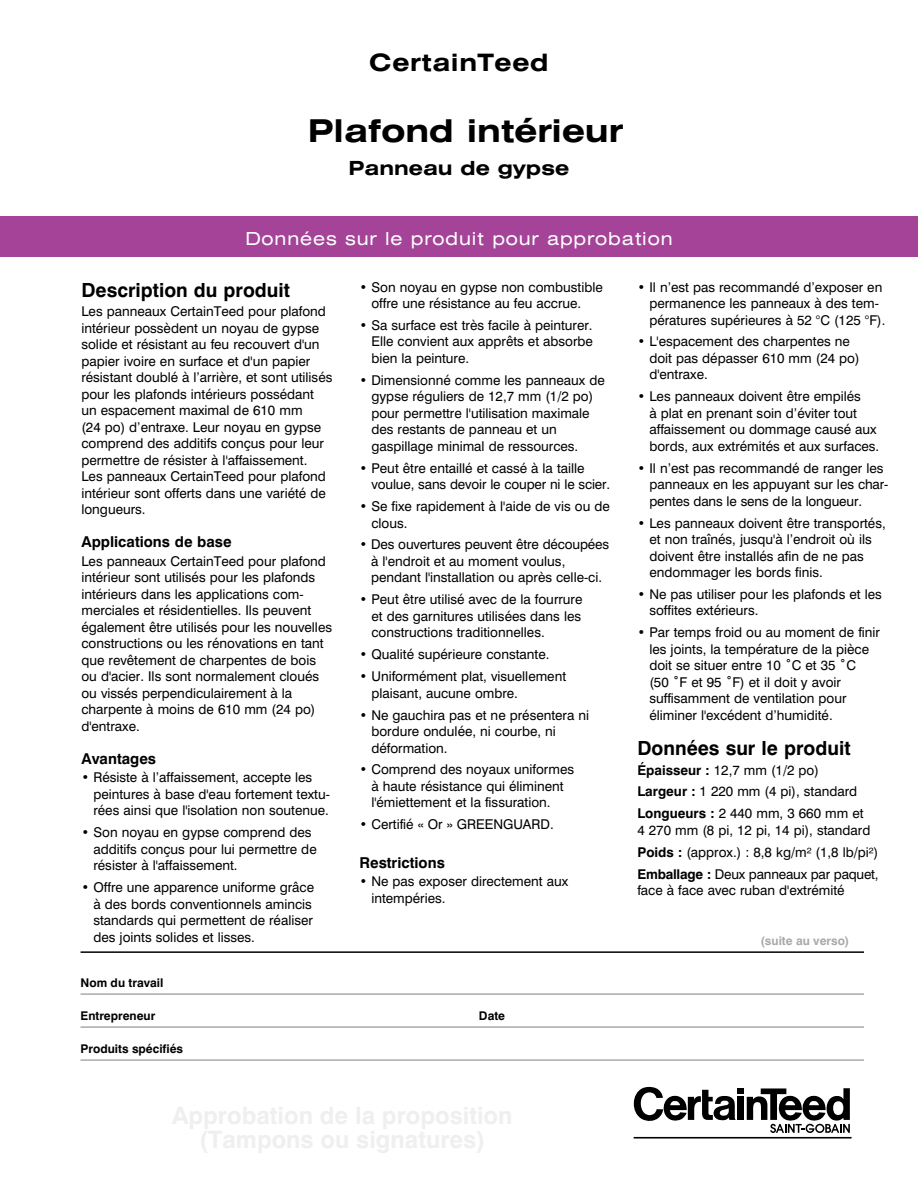
<style>
.page{position:relative;width:918px;height:1188px;background:#fff}
.page>*{position:absolute;margin:0;border:0;box-sizing:border-box;transform-origin:0 0}
.t1{font:700 expanded 31.5px "Swiss 721 BT";color:#000}
.t2{font:700 expanded 24px "Swiss 721 BT";letter-spacing:.03em;color:#000}
.t3{font:700 19.5px "Swiss 721 BT";color:#000}
.t4{font:700 expanded 19.5px "Swiss 721 BT";color:#000}
.t5{font:expanded 18px "Swiss 721 BT";letter-spacing:.05em;color:#fff}
.t6{font:700 15px "Swiss 721 BT";color:#000}
.t7{font:13.5px/16.5px "Swiss 721 BT";color:#000}
.t8{font:700 12px "Swiss 721 BT";color:#000}
.t9{font:700 12px "Swiss 721 BT";color:#a7a9ac}
.s1{font-weight:700}
</style>
<div class="page">
<div style="left:0;top:216px;width:918px;height:40px;background:#a54399"></div>
<hr style="left:81px;top:993px;width:783px;height:2px;background:#a7a9ac">
<hr style="left:81px;top:1026px;width:783px;height:2px;background:#a7a9ac">
<hr style="left:81px;top:1059px;width:783px;height:2px;background:#a7a9ac">
<hr style="left:81px;top:951px;width:783px;height:2px;background:#000">
<svg style="left:634px;top:1087px;width:216px;height:46px"></svg>
<hr style="left:634px;top:1137px;width:218px;height:2px;background:#000">
<h2 class="t2" style="left:369px;top:48px;width:181px">CertainTeed</h2>
<h1 class="t1" style="left:308px;top:111px;width:317px">Plafond intérieur</h1>
<h3 class="t4" style="left:349px;top:157px;width:222px">Panneau de gypse</h3>
<h3 class="t5" style="left:245px;top:228px;width:429px">Données sur le produit pour approbation</h3>
<h3 class="t3" style="left:81px;top:278px;width:210px">Description du produit</h3>
<p class="t7" style="left:81px;top:303px;width:253px">Les panneaux CertainTeed pour plafond intérieur possèdent un noyau de gypse solide et résistant au feu recouvert d'un papier ivoire en surface et d'un papier résistant doublé à l’arrière, et sont utilisés pour les plafonds intérieurs possédant un espacement maximal de 610 mm<br>(24 po) d’entraxe. Leur noyau en gypse comprend des additifs conçus pour leur permettre de résister à l'affaissement.<br>Les panneaux CertainTeed pour plafond intérieur sont offerts dans une variété de longueurs.</p>
<p class="t6" style="left:81px;top:533px;width:152px">Applications de base</p>
<p class="t7" style="left:81px;top:553px;width:252px">Les panneaux CertainTeed pour plafond intérieur sont utilisés pour les plafonds intérieurs dans les applications com&shy;merciales et résidentielles. Ils peuvent également être utilisés pour les nouvelles constructions ou les rénovations en tant que revêtement de charpentes de bois ou d'acier. Ils sont normalement cloués ou vissés perpendiculairement à la charpente à moins de 610 mm (24 po) d'entraxe.</p>
<p class="t6" style="left:81px;top:749px;width:76px">Avantages</p>
<p class="t7" style="left:93px;top:769px;width:238px;text-indent:-12px">• Résiste à l’affaissement, accepte les peintures à base d'eau fortement textu&shy;rées ainsi que l'isolation non soutenue.</p>
<p class="t7" style="left:93px;top:824px;width:225px;text-indent:-12px">• Son noyau en gypse comprend des additifs conçus pour lui permettre de résister à l'affaissement.</p>
<p class="t7" style="left:93px;top:879px;width:222px;text-indent:-12px">• Offre une apparence uniforme grâce à des bords conventionnels amincis standards qui permettent de réaliser des joints solides et lisses.</p>
<p class="t7" style="left:371px;top:278px;width:233px;text-indent:-12px">• Son noyau en gypse non combustible offre une résistance au feu accrue.</p>
<p class="t7" style="left:371px;top:317px;width:223px;text-align:justify;text-indent:-12px">• Sa surface est très facile à peinturer.<br>Elle convient aux apprêts et absorbe bien la peinture.</p>
<p class="t7" style="left:371px;top:372px;width:235px;text-indent:-12px">• Dimensionné comme les panneaux de gypse réguliers de 12,7 mm (1/2 po) pour permettre l'utilisation maximale des restants de panneau et un gaspillage minimal de ressources.</p>
<p class="t7" style="left:371px;top:460px;width:240px;text-indent:-12px">• Peut être entaillé et cassé à la taille voulue, sans devoir le couper ni le scier.</p>
<p class="t7" style="left:371px;top:498px;width:240px;text-indent:-12px">• Se fixe rapidement à l'aide de vis ou de clous.</p>
<p class="t7" style="left:371px;top:536px;width:239px;text-indent:-12px">• Des ouvertures peuvent être découpées à l'endroit et au moment voulus, pendant l'installation ou après celle-ci.</p>
<p class="t7" style="left:371px;top:591px;width:213px;text-align:justify;text-indent:-12px">• Peut être utilisé avec de la fourrure et des garnitures utilisées dans les constructions traditionnelles.</p>
<p class="t7" style="left:359px;top:646px;width:192px">• Qualité supérieure constante.</p>
<p class="t7" style="left:371px;top:668px;width:196px;text-indent:-12px">• Uniformément plat, visuellement plaisant, aucune ombre.</p>
<p class="t7" style="left:371px;top:706px;width:219px;text-indent:-12px">• Ne gauchira pas et ne présentera ni bordure ondulée, ni courbe, ni déformation.</p>
<p class="t7" style="left:371px;top:761px;width:204px;text-indent:-12px">• Comprend des noyaux uniformes à haute résistance qui éliminent l'émiettement et la fissuration.</p>
<p class="t7" style="left:359px;top:816px;width:196px">• Certifié « Or » GREENGUARD.</p>
<p class="t6" style="left:359px;top:853px;width:87px">Restrictions</p>
<p class="t7" style="left:371px;top:873px;width:198px;text-indent:-12px">• Ne pas exposer directement aux intempéries.</p>
<p class="t8" style="left:81px;top:976px;width:84px">Nom du travail</p>
<p class="t8" style="left:81px;top:1009px;width:76px">Entrepreneur</p>
<p class="t8" style="left:479px;top:1009px;width:28px">Date</p>
<p class="t8" style="left:81px;top:1042px;width:104px">Produits spécifiés</p>
<p class="t7" style="left:649px;top:278px;width:238px;text-indent:-12px">• Il n’est pas recommandé d’exposer en permanence les panneaux à des tem&shy;pératures supérieures à 52 °C (125 °F).</p>
<p class="t7" style="left:649px;top:333px;width:212px;text-indent:-12px">• L'espacement des charpentes ne doit pas dépasser 610 mm (24 po) d'entraxe.</p>
<p class="t7" style="left:649px;top:388px;width:231px;text-indent:-12px">• Les panneaux doivent être empilés<br>à plat en prenant soin d’éviter tout affaissement ou dommage causé aux bords, aux extrémités et aux surfaces.</p>
<p class="t7" style="left:649px;top:460px;width:240px;text-indent:-12px">• Il n’est pas recommandé de ranger les panneaux en les appuyant sur les char&shy;pentes dans le sens de la longueur.</p>
<p class="t7" style="left:649px;top:514px;width:238px;text-indent:-12px">• Les panneaux doivent être transportés, et non traînés, jusqu'à l’endroit où ils doivent être installés afin de ne pas endommager les bords finis.</p>
<p class="t7" style="left:649px;top:586px;width:234px;text-indent:-12px">• Ne pas utiliser pour les plafonds et les soffites extérieurs.</p>
<p class="t7" style="left:649px;top:624px;width:232px;text-indent:-12px">• Par temps froid ou au moment de finir les joints, la température de la pièce doit se situer entre 10 ˚C et 35 ˚C<br>(50 ˚F et 95 ˚F) et il doit y avoir suffisamment de ventilation pour éliminer l'excédent d’humidité.</p>
<h3 class="t3" style="left:637px;top:736px;width:215px">Données sur le produit</h3>
<p class="t7" style="left:637px;top:759px;width:228px;line-height:21.9px"><span class="s1">Épaisseur :</span> 12,7 mm (1/2 po)<br><span class="s1">Largeur :</span> 1 220 mm (4 pi), standard<br><span class="s1">Longueurs :</span> 2 440 mm, 3 660 mm et</p>
<p class="t7" style="left:637px;top:819px;width:243px;line-height:21.9px">4 270 mm (8 pi, 12 pi, 14 pi), standard<br><span class="s1">Poids :</span> (approx.) : 8,8 kg/m² (1,8 lb/pi²)<br><span class="s1">Emballage :</span> Deux panneaux par paquet,</p>
<p class="t7" style="left:637px;top:882px;width:209px">face à face avec ruban d'extrémité</p>
<p class="t9" style="left:761px;top:933px;width:90px">(suite au verso)</p>
</div>
